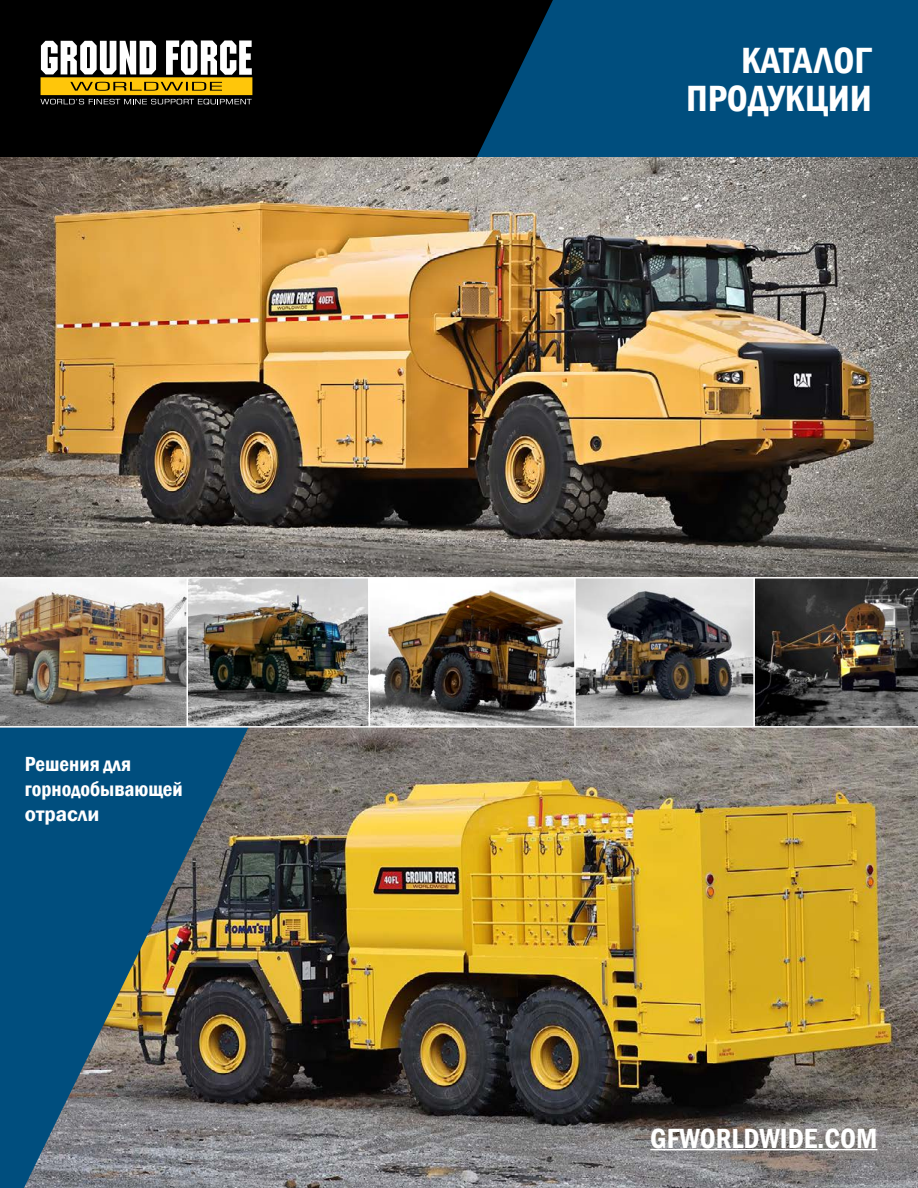
<style>
.page{position:relative;width:918px;height:1188px;background:#fff}
.page>*{position:absolute;margin:0;border:0;box-sizing:border-box;transform-origin:0 0}
.t1{font:600 condensed 37.5px "Franklin Gothic";color:#fff}
.t2{font:600 condensed 28.5px "Franklin Gothic";color:#fff}
.t3{font:600 condensed 21px/25.2px "Franklin Gothic";color:#fff}
.t4{font:600 21px "Franklin Gothic";color:#fff}
</style>
<div class="page">
<img style="left:271px;top:728px;width:647px;height:460px">
<img style="left:0;top:728px;width:271px;height:460px">
<div style="left:0;top:0;width:918px;height:158px;background:#000"></div>
<svg style="left:40px;top:40px;width:212px;height:64px"></svg>
<svg style="left:476px;top:0;width:442px;height:158px;fill:#004e7e"></svg>
<hr style="left:650px;top:1149px;width:228px;height:1px;background:#fff">
<img style="left:0;top:158px;width:918px;height:419px">
<img style="left:0;top:579px;width:918px;height:147px">
<hr style="left:187px;top:578px;width:1px;height:149px;background:#fff">
<hr style="left:369px;top:578px;width:1px;height:149px;background:#fff">
<hr style="left:574px;top:578px;width:2px;height:149px;background:#fff">
<hr style="left:753px;top:578px;width:2px;height:149px;background:#fff">
<p class="t3" style="left:25px;top:751px;width:159px">Решения для горнодобывающей</p>
<p class="t4" style="left:25px;top:802px;width:76px">отрасли</p>
<p class="t1" style="left:741px;top:36px;width:132px">КАТАЛОГ</p>
<p class="t1" style="left:686px;top:73px;width:188px">ПРОДУКЦИИ</p>
<p class="t2" style="left:650px;top:1119px;width:229px">GFWORLDWIDE.COM</p>
</div>
